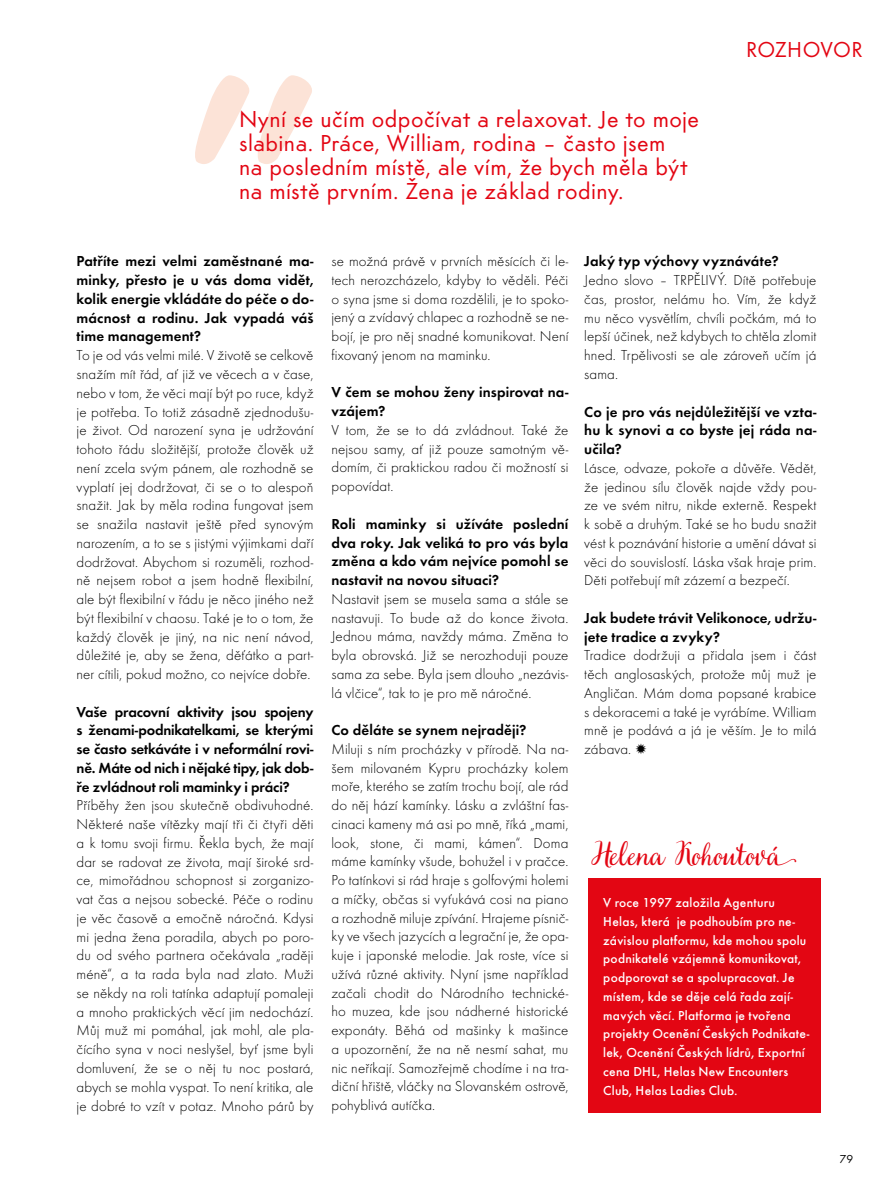
<style>
.page{position:relative;width:893px;height:1191px;background:#fff}
.page>*{position:absolute;margin:0;border:0;box-sizing:border-box;transform-origin:0 0}
.t1{font:30px "Very Berry Pro";letter-spacing:.01em;color:#e30613}
.t2{font:24px/24px "Am Sans";letter-spacing:.02em;color:#e30613}
.t3{font:22.5px "Futura TOT";letter-spacing:.005em;color:#e30613}
.t4{font:15px/18.8px "Futura TOT Ligh";letter-spacing:.005em;color:#000;text-align:justify}
.t5{font:600 15px/18.8px "Futura TOT";letter-spacing:.01em;color:#000;text-align:justify}
.t6{font:500 13.5px/18.8px "Futura TOT";letter-spacing:.015em;color:#fff}
.t7{font:12px "Futura TOT";color:#000}
</style>
<div class="page">
<svg style="left:195px;top:75px;width:117px;height:89px"></svg>
<div style="left:588px;top:878px;width:232px;height:235px;background:#e30613"></div>
<h2 class="t2" style="left:239px;top:107px;width:462px">Nyní se učím odpočívat a relaxovat. Je to moje slabina. Práce, William, rodina – často jsem<br>na posledním místě, ale vím, že bych měla být na místě prvním. Žena je základ rodiny.</h2>
<h3 class="t3" style="left:746px;top:36px;width:118px">ROZHOVOR</h3>
<p class="t5" style="left:77px;top:252px;width:238px">Patříte mezi velmi zaměstnané ma&shy;minky, přesto je u vás doma vidět, kolik energie vkládáte do péče o do&shy;mácnost a rodinu. Jak vypadá váš time management?</p>
<p class="t4" style="left:77px;top:346px;width:238px">To je od vás velmi milé. V životě se celkově snažím mít řád, ať již ve věcech a v čase, nebo v tom, že věci mají být po ruce, když je potřeba. To totiž zásadně zjednodušu&shy;je život. Od narození syna je udržování tohoto řádu složitější, protože člověk už není zcela svým pánem, ale rozhodně se vyplatí jej dodržovat, či se o to alespoň snažit. Jak by měla rodina fungovat jsem se snažila nastavit ještě před synovým narozením, a to se s jistými výjimkami daří dodržovat. Abychom si rozuměli, rozhod&shy;ně nejsem robot a jsem hodně flexibilní, ale být flexibilní v řádu je něco jiného než být flexibilní v chaosu. Také je to o tom, že každý člověk je jiný, na nic není návod, důležité je, aby se žena, děťátko a part&shy;ner cítili, pokud možno, co nejvíce dobře.</p>
<p class="t5" style="left:77px;top:702px;width:238px">Vaše pracovní aktivity jsou spojeny s ženami-podnikatelkami, se kterými se často setkáváte i v neformální rovi&shy;ně. Máte od nich i nějaké tipy, jak dob&shy;ře zvládnout roli maminky i práci?</p>
<p class="t4" style="left:77px;top:796px;width:238px">Příběhy žen jsou skutečně obdivuhodné.<br>Některé naše vítězky mají tři či čtyři děti a k tomu svoji firmu. Řekla bych, že mají dar se radovat ze života, mají široké srd&shy;ce, mimořádnou schopnost si zorganizo&shy;vat čas a nejsou sobecké. Péče o rodinu je věc časově a emočně náročná. Kdysi mi jedna žena poradila, abych po poro&shy;du od svého partnera očekávala „raději méně“, a ta rada byla nad zlato. Muži se někdy na roli tatínka adaptují pomaleji a mnoho praktických věcí jim nedochází.<br>Můj muž mi pomáhal, jak mohl, ale pla&shy;čícího syna v noci neslyšel, byť jsme byli domluvení, že se o něj tu noc postará, abych se mohla vyspat. To není kritika, ale je dobré to vzít v potaz. Mnoho párů by</p>
<p class="t4" style="left:331px;top:252px;width:238px">se možná právě v prvních měsících či le&shy;tech nerozcházelo, kdyby to věděli. Péči o syna jsme si doma rozdělili, je to spoko&shy;jený a zvídavý chlapec a rozhodně se ne&shy;bojí, je pro něj snadné komunikovat. Není fixovaný jenom na maminku.</p>
<p class="t5" style="left:331px;top:383px;width:238px">V čem se mohou ženy inspirovat na&shy;vzájem?</p>
<p class="t4" style="left:331px;top:421px;width:238px">V tom, že se to dá zvládnout. Také že nejsou samy, ať již pouze samotným vě&shy;domím, či praktickou radou či možností si popovídat.</p>
<p class="t5" style="left:331px;top:514px;width:238px">Roli maminky si užíváte poslední dva roky. Jak veliká to pro vás byla změna a kdo vám nejvíce pomohl se nastavit na novou situaci?</p>
<p class="t4" style="left:331px;top:589px;width:238px">Nastavit jsem se musela sama a stále se nastavuji. To bude až do konce života.<br>Jednou máma, navždy máma. Změna to byla obrovská. Již se nerozhoduji pouze sama za sebe. Byla jsem dlouho „nezávis&shy;lá vlčice“, tak to je pro mě náročné.</p>
<p class="t5" style="left:331px;top:720px;width:197px">Co děláte se synem nejraději?</p>
<p class="t4" style="left:331px;top:739px;width:238px">Miluji s ním procházky v přírodě. Na na&shy;šem milovaném Kypru procházky kolem moře, kterého se zatím trochu bojí, ale rád do něj hází kamínky. Lásku a zvláštní fas&shy;cinaci kameny má asi po mně, říká „mami, look, stone, či mami, kámen“. Doma máme kamínky všude, bohužel i v pračce.<br>Po tatínkovi si rád hraje s golfovými holemi a míčky, občas si vyťukává cosi na piano a rozhodně miluje zpívání. Hrajeme písnič&shy;ky ve všech jazycích a legrační je, že opa&shy;kuje i japonské melodie. Jak roste, více si užívá různé aktivity. Nyní jsme například začali chodit do Národního technické&shy;ho muzea, kde jsou nádherné historické exponáty. Běhá od mašinky k mašince a upozornění, že na ně nesmí sahat, mu nic neříkají. Samozřejmě chodíme i na tra&shy;diční hřiště, vláčky na Slovanském ostrově, pohyblivá autíčka.</p>
<p class="t5" style="left:584px;top:252px;width:196px">Jaký typ výchovy vyznáváte?</p>
<p class="t4" style="left:584px;top:271px;width:234px">Jedno slovo – TRPĚLIVÝ. Dítě potřebuje čas, prostor, nelámu ho. Vím, že když mu něco vysvětlím, chvíli počkám, má to lepší účinek, než kdybych to chtěla zlomit hned. Trpělivosti se ale zároveň učím já sama.</p>
<p class="t5" style="left:584px;top:402px;width:234px">Co je pro vás nejdůležitější ve vzta&shy;hu k synovi a co byste jej ráda na&shy;učila?</p>
<p class="t4" style="left:584px;top:458px;width:234px">Lásce, odvaze, pokoře a důvěře. Vědět, že jedinou sílu člověk najde vždy pou&shy;ze ve svém nitru, nikde externě. Respekt k sobě a druhým. Také se ho budu snažit vést k poznávání historie a umění dávat si věci do souvislostí. Láska však hraje prim.<br>Děti potřebují mít zázemí a bezpečí.</p>
<p class="t5" style="left:584px;top:608px;width:234px">Jak budete trávit Velikonoce, udržu&shy;jete tradice a zvyky?</p>
<p class="t4" style="left:584px;top:646px;width:234px">Tradice dodržuji a přidala jsem i část těch anglosaských, protože můj muž je Angličan. Mám doma popsané krabice s dekoracemi a také je vyrábíme. William mně je podává a já je věším. Je to milá zábava. ✹</p>
<h1 class="t1" style="left:591px;top:834px;width:206px">Helena Kohoutová</h1>
<p class="t6" style="left:603px;top:893px;width:208px">V roce 1997 založila Agenturu Helas, která je podhoubím pro ne&shy;závislou platformu, kde mohou spolu podnikatelé vzájemně komunikovat, podporovat se a spolupracovat. Je místem, kde se děje celá řada zají&shy;mavých věcí. Platforma je tvořena projekty Ocenění Českých Podnikate&shy;lek, Ocenění Českých lídrů, Exportní cena DHL, Helas New Encounters Club, Helas Ladies Club.</p>
<p class="t7" style="left:840px;top:1151px;width:15px">79</p>
</div>
